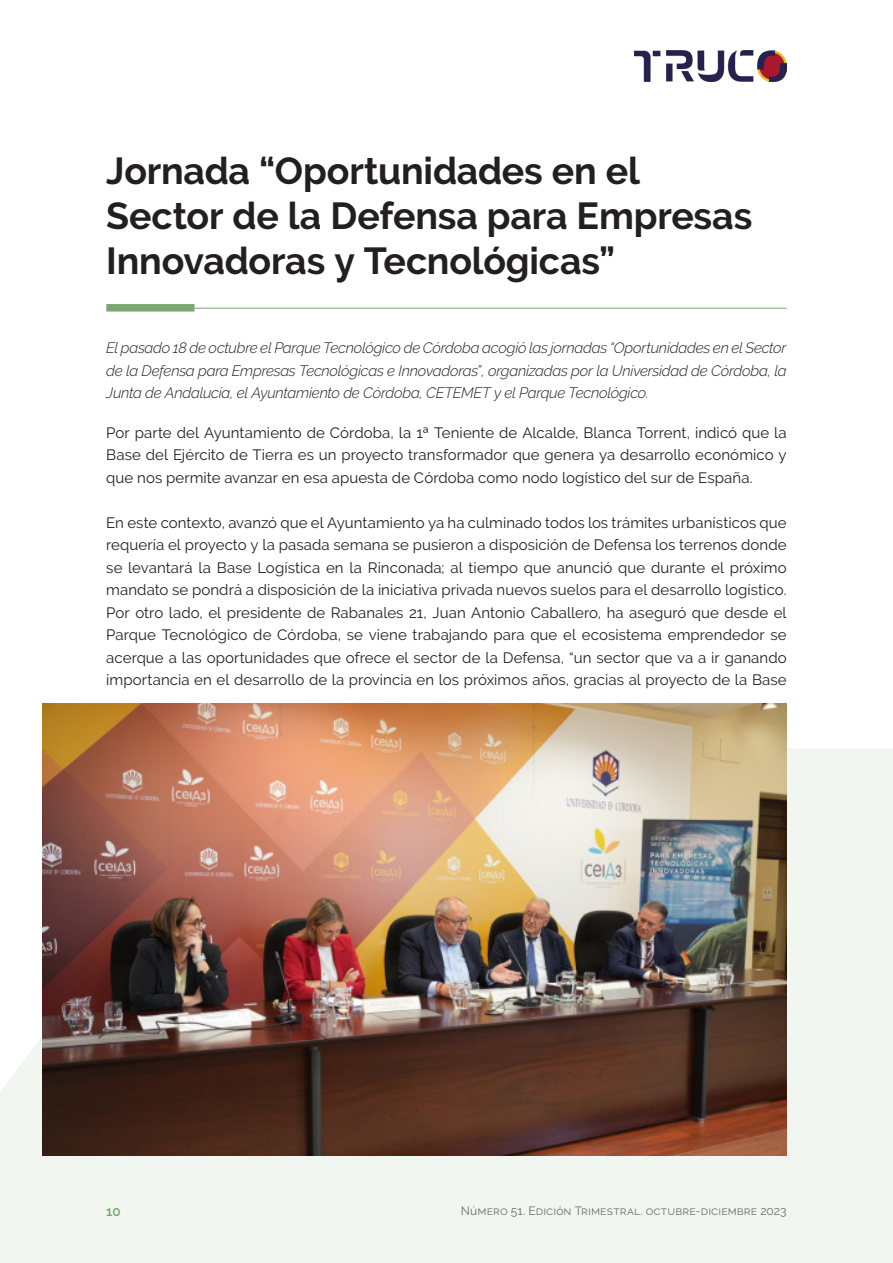
<style>
.page{position:relative;width:893px;height:1263px;background:#fff}
.page>*{position:absolute;margin:0;border:0;box-sizing:border-box;transform-origin:0 0}
.Title_1_-_25pts{font:700 37.5px/45px "Raleway";letter-spacing:-.005em;color:#231f20}
.BT_8pts{font:15px/22.5px "Raleway";letter-spacing:.005em;color:#231f20;text-align:justify}
.Frase_10pts_-_Italic{font:italic 300 15px/22.5px "Raleway";letter-spacing:-.015em;color:#231f20;text-align:justify}
.t1{font:600 13.5px "Raleway";color:#79a671}
.t2{font:12px "Raleway";letter-spacing:.01em;color:#6c6d70}
</style>
<div class="page">
<svg style="left:0;top:748px;width:893px;height:515px;fill:#f1f6f1"></svg>
<hr style="left:195px;top:308px;width:592px;height:1px;background:#79a671">
<div style="left:106px;top:304px;width:89px;height:8px;background:#79a671"></div>
<img style="left:634px;top:51px;width:153px;height:30px">
<img style="left:43px;top:704px;width:744px;height:451px">
<p class="Title_1_-_25pts" style="left:106px;top:149px;width:648px">Jornada “Oportunidades en el<br>Sector de la Defensa para Empresas<br>Innovadoras y Tecnológicas”</p>
<p class="Frase_10pts_-_Italic" style="left:106px;top:337px;width:682px">El pasado 18 de octubre el Parque Tecnológico de Córdoba acogió las jornadas “Oportunidades en el Sector de la Defensa para Empresas Tecnológicas e Innovadoras”, organizadas por la Universidad de Córdoba, la Junta de Andalucía, el Ayuntamiento de Córdoba, CETEMET y el Parque Tecnológico.</p>
<p class="BT_8pts" style="left:106px;top:421px;width:682px">Por parte del Ayuntamiento de Córdoba, la 1ª Teniente de Alcalde, Blanca Torrent, indicó que la Base del Ejército de Tierra es un proyecto transformador que genera ya desarrollo económico y que nos permite avanzar en esa apuesta de Córdoba como nodo logístico del sur de España.</p>
<p class="BT_8pts" style="left:106px;top:511px;width:682px">En este contexto, avanzó que el Ayuntamiento ya ha culminado todos los trámites urbanísticos que requería el proyecto y la pasada semana se pusieron a disposición de Defensa los terrenos donde se levantará la Base Logística en la Rinconada; al tiempo que anunció que durante el próximo mandato se pondrá a disposición de la iniciativa privada nuevos suelos para el desarrollo logístico.<br>Por otro lado, el presidente de Rabanales 21, Juan Antonio Caballero, ha aseguró que desde el Parque Tecnológico de Córdoba, se viene trabajando para que el ecosistema emprendedor se acerque a las oportunidades que ofrece el sector de la Defensa, “un sector que va a ir ganando importancia en el desarrollo de la provincia en los próximos años, gracias al proyecto de la Base</p>
<p class="t1" style="left:106px;top:1204px;width:16px">10</p>
<p class="t2" style="left:461px;top:1204px;width:327px">Número 51. Edición Trimestral. octubre-diciembre 2023</p>
</div>
